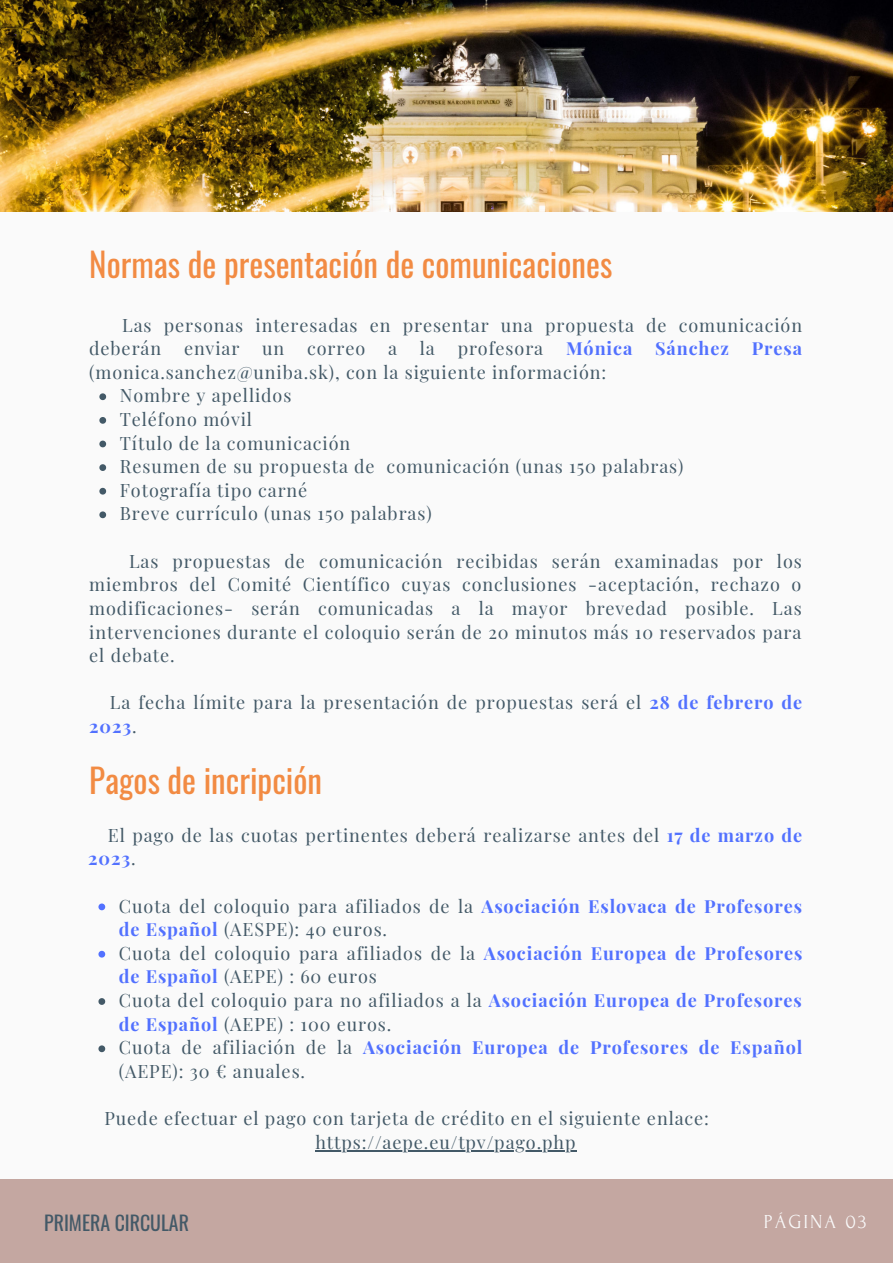
<style>
.page{position:relative;width:893px;height:1264px;background:#fff}
.page>*{position:absolute;margin:0;border:0;box-sizing:border-box;transform-origin:0 0}
.t1{font:33px "Oswald";color:#f28b43}
.t2{font:19.8px "Oswald";color:#435967}
.t3{font:19.8px "Forum";letter-spacing:.1em;color:#fafafa}
.t4{font:18px/23.5px "Playfair Display";letter-spacing:.05em;color:#435967}
.t5{font:700 18px "Playfair Display";letter-spacing:.05em;color:#5271ff}
.s1{font-weight:700;color:#5271ff}
</style>
<div class="page">
<div style="left:0;top:0;width:892px;height:1262px;background:#fafafa"></div>
<div style="left:0;top:1179px;width:892px;height:83px;background:#c4a7a1"></div>
<img style="left:0;top:0;width:892px;height:211px">
<svg style="left:99px;top:393px;width:7px;height:7px"></svg>
<svg style="left:99px;top:417px;width:7px;height:7px"></svg>
<svg style="left:99px;top:440px;width:7px;height:7px"></svg>
<svg style="left:99px;top:464px;width:7px;height:7px"></svg>
<svg style="left:99px;top:488px;width:7px;height:6px"></svg>
<svg style="left:99px;top:511px;width:7px;height:7px"></svg>
<svg style="left:98px;top:903px;width:7px;height:7px"></svg>
<svg style="left:98px;top:950px;width:7px;height:7px"></svg>
<svg style="left:98px;top:998px;width:7px;height:6px"></svg>
<svg style="left:98px;top:1045px;width:7px;height:7px"></svg>
<hr style="left:315px;top:1150px;width:261px;height:1px;background:#435967">
<h1 class="t1" style="left:89px;top:235px;width:524px">Normas de presentación de comunicaciones</h1>
<p class="t4" style="left:89px;top:311px;width:714px;text-indent:33px">Las personas interesadas en presentar una propuesta de comunicación deberán</p>
<p class="t4" style="left:184px;top:335px;width:57px">enviar</p>
<p class="t4" style="left:262px;top:335px;width:24px">un</p>
<p class="t4" style="left:307px;top:335px;width:60px">correo</p>
<p class="t4" style="left:388px;top:335px;width:10px">a</p>
<p class="t4" style="left:420px;top:335px;width:16px">la</p>
<p class="t4" style="left:457px;top:335px;width:87px">profesora</p>
<p class="t5" style="left:566px;top:334px;width:68px">Mónica</p>
<p class="t5" style="left:655px;top:334px;width:75px">Sánchez</p>
<p class="t5" style="left:751px;top:334px;width:52px">Presa</p>
<p class="t4" style="left:89px;top:359px;width:518px">(monica.sanchez@uniba.sk), con la siguiente información:</p>
<p class="t4" style="left:120px;top:382px;width:565px">Nombre y apellidos<br>Teléfono móvil<br>Título de la comunicación<br>Resumen de su propuesta de comunicación (unas 150 palabras)<br>Fotografía tipo carné<br>Breve currículo (unas 150 palabras)</p>
<p class="t4" style="left:89px;top:547px;width:714px;text-align:justify;text-indent:40px">Las propuestas de comunicación recibidas serán examinadas por los miembros del Comité Científico cuyas conclusiones -aceptación, rechazo o modificaciones- serán comunicadas a la mayor brevedad posible. Las intervenciones durante el coloquio serán de 20 minutos más 10 reservados para el debate.</p>
<p class="t4" style="left:89px;top:689px;width:714px;text-indent:21px">La fecha límite para la presentación de propuestas será el <span class="s1">28 de febrero de<br>2023</span>.</p>
<h1 class="t1" style="left:89px;top:751px;width:234px">Pagos de incripción</h1>
<p class="t4" style="left:88px;top:821px;width:715px;text-indent:20px">El pago de las cuotas pertinentes deberá realizarse antes del <span class="s1">17 de marzo de<br>2023</span>.</p>
<p class="t4" style="left:119px;top:892px;width:685px">Cuota del coloquio para afiliados de la <span class="s1">Asociación Eslovaca de Profesores de Español</span> (AESPE): 40 euros.<br>Cuota del coloquio para afiliados de la <span class="s1">Asociación Europea de Profesores de Español</span> (AEPE) : 60 euros<br>Cuota del coloquio para no afiliados a la <span class="s1">Asociación Europea de Profesores de Español</span> (AEPE) : 100 euros.<br>Cuota de afiliación de la <span class="s1">Asociación Europea de Profesores de Español </span>(AEPE): 30 € anuales.</p>
<p class="t4" style="left:315px;top:1105px;width:395px;text-indent:-211px">Puede efectuar el pago con tarjeta de crédito en el siguiente enlace: https://aepe.eu/tpv/pago.php</p>
<p class="t2" style="left:44px;top:1205px;width:146px">PRIMERA CIRCULAR</p>
<p class="t3" style="left:763px;top:1210px;width:104px">PÁGINA 03</p>
</div>
